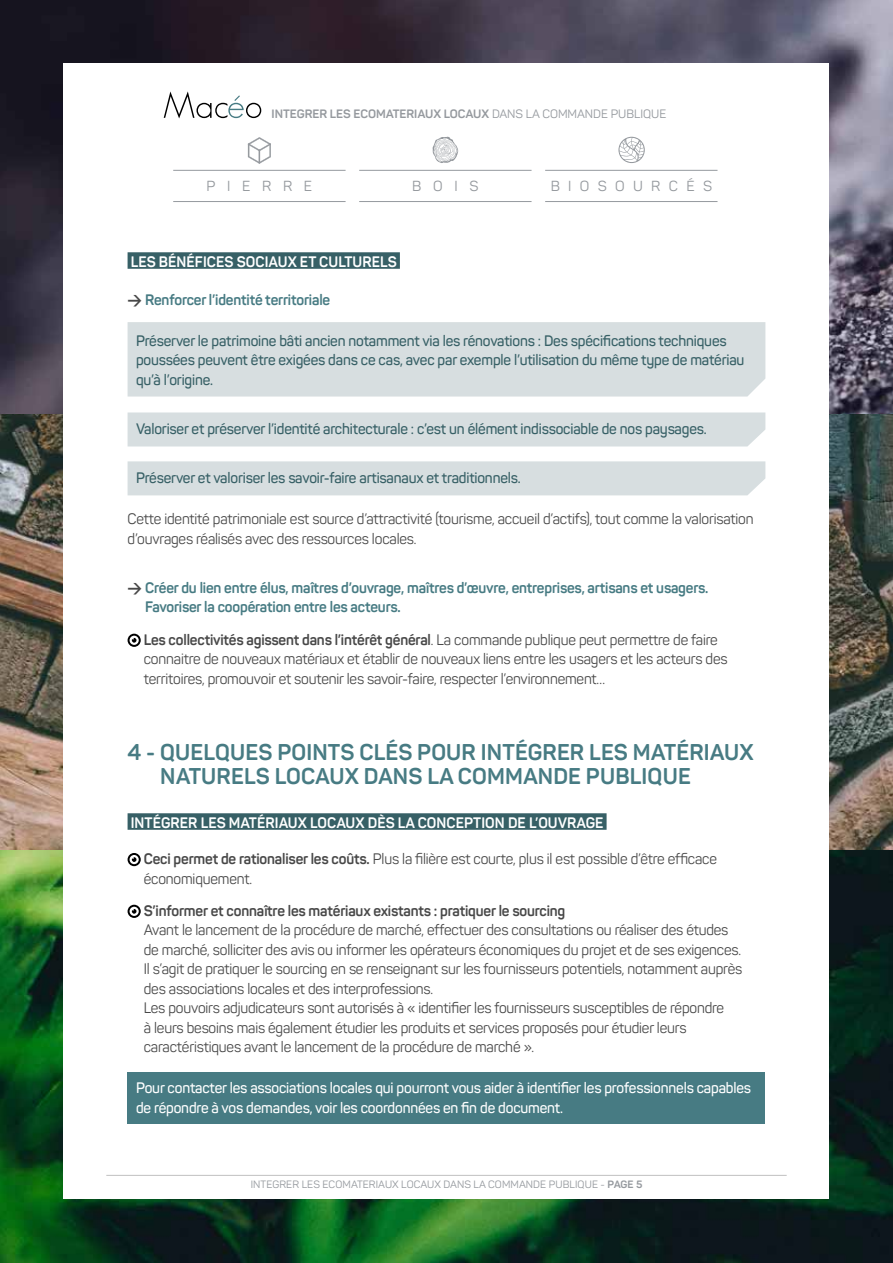
<style>
.page{position:relative;width:893px;height:1263px;background:#fff}
.page>*{position:absolute;margin:0;border:0;box-sizing:border-box;transform-origin:0 0}
.t1{font:700 22.5px/24px "Panton";letter-spacing:.005em;color:#477b83}
.t2{font:15px/19.5px "Panton";letter-spacing:-.01em;color:#484848;scale:.95 1}
.t3{font:600 15px/19.5px "Panton";letter-spacing:-.01em;color:#376066;scale:.95 1}
.t4{font:700 15px/19.5px "Panton";letter-spacing:-.01em;color:#477b83;scale:.95 1}
.t5{font:600 15px/19.5px "Panton";letter-spacing:-.01em;color:#fff;scale:.95 1}
.t6{font:700 15px "Panton";letter-spacing:.005em;color:#fff;scale:.95 1}
.t7{font:700 15px "Panton";letter-spacing:-.01em;color:#484848;scale:.95 1}
.t8{font:14.4px "Panton";letter-spacing:.58em;color:#95999e}
.t9{font:700 12px "Panton";color:#95999e}
.t10{font:10.5px "Panton";letter-spacing:.01em;color:#95999e}
.s1{font-weight:400}
.s2{font-family:"DIN";color:#484848}
.s3{font-weight:700}
</style>
<div class="page">
<img style="left:0;top:849px;width:893px;height:414px">
<img style="left:0;top:414px;width:893px;height:435px">
<img style="left:0;top:0;width:893px;height:414px">
<div style="left:64px;top:64px;width:765px;height:1135px;background:#fff"></div>
<hr style="left:106px;top:1175px;width:681px;height:1px;background:#c0c0c0">
<svg style="left:164px;top:91px;width:97px;height:27px"></svg>
<hr style="left:359px;top:170px;width:173px;height:1px;background:#95999e">
<hr style="left:359px;top:201px;width:173px;height:1px;background:#95999e">
<hr style="left:545px;top:170px;width:172px;height:1px;background:#95999e">
<hr style="left:545px;top:201px;width:172px;height:1px;background:#95999e">
<svg style="left:433px;top:137px;width:25px;height:26px"></svg>
<svg style="left:618px;top:137px;width:27px;height:26px"></svg>
<hr style="left:173px;top:170px;width:173px;height:1px;background:#95999e">
<hr style="left:173px;top:201px;width:173px;height:1px;background:#95999e">
<svg style="left:248px;top:137px;width:23px;height:27px"></svg>
<div style="left:128px;top:322px;width:637px;height:74px;background:#d7dee0"></div>
<div style="left:128px;top:412px;width:637px;height:34px;background:#d7dee0"></div>
<div style="left:128px;top:461px;width:637px;height:34px;background:#d7dee0"></div>
<div style="left:128px;top:1072px;width:637px;height:51px;background:#477b83"></div>
<div style="left:128px;top:252px;width:272px;height:17px;background:#376066"></div>
<div style="left:128px;top:813px;width:479px;height:17px;background:#376066"></div>
<svg style="left:128px;top:634px;width:13px;height:13px"></svg>
<svg style="left:128px;top:853px;width:13px;height:13px"></svg>
<svg style="left:128px;top:905px;width:13px;height:13px"></svg>
<p class="t9" style="left:272px;top:107px;width:396px">INTEGRER LES ECOMATERIAUX LOCAUX <span class="s1">DANS LA COMMANDE PUBLIQUE</span></p>
<p class="t8" style="left:207px;top:177px;width:107px">PIERRE</p>
<p class="t8" style="left:412px;top:177px;width:68px">BOIS</p>
<p class="t8" style="left:551px;top:177px;width:163px">BIOSOURCÉS</p>
<p class="t6" style="left:131px;top:252px;width:282px">LES BÉNÉFICES SOCIAUX ET CULTURELS</p>
<p class="t4" style="left:128px;top:290px;width:215px"><span class="s2">&gt;</span> Renforcer l’identité territoriale</p>
<p class="t3" style="left:136px;top:331px;width:642px">Préserver le patrimoine bâti ancien notamment via les rénovations : Des spécifications techniques poussées peuvent être exigées dans ce cas, avec par exemple l’utilisation du même type de matériau qu’à l’origine.</p>
<p class="t3" style="left:136px;top:419px;width:602px">Valoriser et préserver l’identité architecturale : c’est un élément indissociable de nos paysages.</p>
<p class="t3" style="left:136px;top:468px;width:406px">Préserver et valoriser les savoir-faire artisanaux et traditionnels.</p>
<p class="t2" style="left:128px;top:509px;width:660px">Cette identité patrimoniale est source d’attractivité (tourisme, accueil d’actifs), tout comme la valorisation d’ouvrages réalisés avec des ressources locales.</p>
<p class="t4" style="left:145px;top:578px;width:594px;text-indent:-18px"><span class="s2">&gt;</span> Créer du lien entre élus, maîtres d’ouvrage, maîtres d’œuvre, entreprises, artisans et usagers.<br>Favoriser la coopération entre les acteurs.</p>
<p class="t2" style="left:144px;top:630px;width:616px"><span class="s3">Les collectivités agissent dans l’intérêt général</span>. La commande publique peut permettre de faire connaitre de nouveaux matériaux et établir de nouveaux liens entre les usagers et les acteurs des territoires, promouvoir et soutenir les savoir-faire, respecter l’environnement…</p>
<h1 class="t1" style="left:160px;top:740px;width:595px;text-indent:-33px">4 - QUELQUES POINTS CLÉS POUR INTÉGRER LES MATÉRIAUX<br>NATURELS LOCAUX DANS LA COMMANDE PUBLIQUE</h1>
<p class="t6" style="left:131px;top:813px;width:499px">INTÉGRER LES MATÉRIAUX LOCAUX DÈS LA CONCEPTION DE L’OUVRAGE</p>
<p class="t2" style="left:144px;top:849px;width:605px"><span class="s3">Ceci permet de rationaliser les coûts.</span> Plus la filière est courte, plus il est possible d’être efficace économiquement.</p>
<p class="t7" style="left:144px;top:901px;width:445px">S’informer et connaître les matériaux existants : pratiquer le sourcing</p>
<p class="t2" style="left:144px;top:920px;width:631px">Avant le lancement de la procédure de marché, effectuer des consultations ou réaliser des études de marché, solliciter des avis ou informer les opérateurs économiques du projet et de ses exigences.<br>Il s’agit de pratiquer le sourcing en se renseignant sur les fournisseurs potentiels, notamment auprès des associations locales et des interprofessions.<br>Les pouvoirs adjudicateurs sont autorisés à « identifier les fournisseurs susceptibles de répondre<br>à leurs besoins mais également étudier les produits et services proposés pour étudier leurs caractéristiques avant le lancement de la procédure de marché ».</p>
<p class="t5" style="left:136px;top:1078px;width:649px">Pour contacter les associations locales qui pourront vous aider à identifier les professionnels capables de répondre à vos demandes, voir les coordonnées en fin de document.</p>
<p class="t10" style="left:251px;top:1178px;width:393px">INTEGRER LES ECOMATERIAUX LOCAUX DANS LA COMMANDE PUBLIQUE - <span class="s3">PAGE 5</span></p>
</div>
